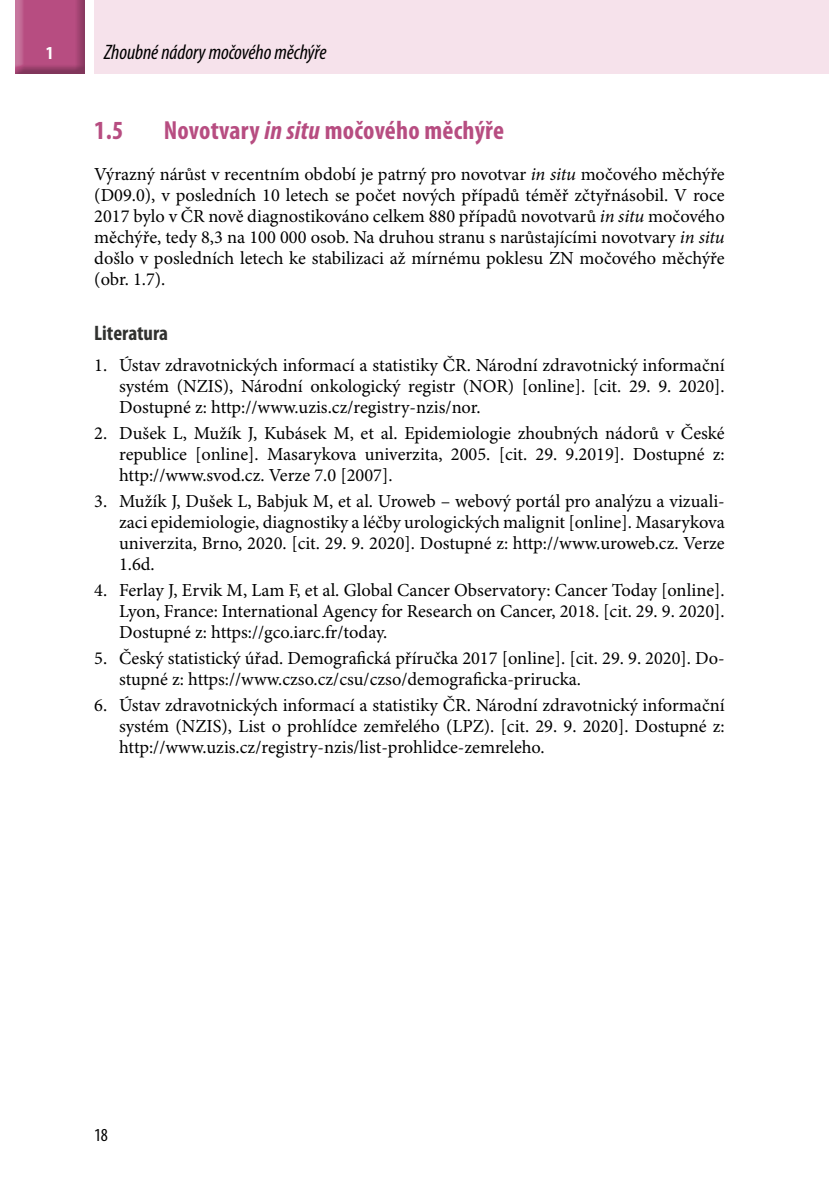
<style>
.page{position:relative;width:829px;height:1191px;background:#fff}
.page>*{position:absolute;margin:0;border:0;box-sizing:border-box;transform-origin:0 0}
._2_Nadpis{font:700 condensed 26.25px "Myriad Pro";letter-spacing:.01em;color:#b74d81}
.t1{font:italic condensed 21px "Myriad Pro";letter-spacing:-.005em;color:#000}
.Titulek_LITERATURA{font:700 condensed 21px "Myriad Pro";color:#30312f}
.Literatura{font:18.38px/21px "Minion Pro";color:#000;text-align:justify}
.ZaklTEXT_1radek{font:18.38px/21px "Minion Pro";color:#000;text-align:justify}
.t2{font:condensed 18.38px "Myriad Pro";color:#000}
.t3{font:700 condensed 18.38px "Myriad Pro";color:#fff}
.s1{font-style:italic}
</style>
<div class="page">
<div style="left:14px;top:0;width:72px;height:77px;background:#000;opacity:.3"></div>
<div style="left:94px;top:0;width:734px;height:74px;background:#f6e2eb"></div>
<p class="t3" style="left:46px;top:42px;width:9px">1</p>
<p class="t1" style="left:104px;top:40px;width:224px">Zhoubné nádory močového měchýře</p>
<p class="_2_Nadpis" style="left:94px;top:114px;width:31px">1.5</p>
<p class="_2_Nadpis" style="left:164px;top:114px;width:342px">Novotvary <span class="s1">in situ</span> močového měchýře</p>
<p class="ZaklTEXT_1radek" style="left:94px;top:164px;width:632px">Výrazný nárůst v recentním období je patrný pro novotvar <span class="s1">in situ</span> močového měchýře (D09.0), v posledních 10 letech se počet nových případů téměř zčtyřnásobil. V roce 2017 bylo v ČR nově diagnostikováno celkem 880 případů novotvarů <span class="s1">in situ</span> močového měchýře, tedy 8,3 na 100 000 osob. Na druhou stranu s narůstajícími novotvary <span class="s1">in situ </span>došlo v posledních letech ke stabilizaci až mírnému poklesu ZN močového měchýře (obr. 1.7).</p>
<p class="Titulek_LITERATURA" style="left:94px;top:320px;width:75px">Literatura</p>
<p class="Literatura" style="left:119px;top:356px;width:607px;text-indent:-25px">1. Ústav zdravotnických informací a statistiky ČR. Národní zdravotnický informační systém (NZIS), Národní onkologický registr (NOR) [online]. [cit. 29. 9. 2020].<br>Dostupné z: http://www.uzis.cz/registry-nzis/nor.</p>
<p class="Literatura" style="left:119px;top:424px;width:607px;text-indent:-25px">2. Dušek L, Mužík J, Kubásek M, et al. Epidemiologie zhoubných nádorů v České republice [online]. Masarykova univerzita, 2005. [cit. 29. 9.2019]. Dostupné z: http://www.svod.cz. Verze 7.0 [2007].</p>
<p class="Literatura" style="left:119px;top:492px;width:607px;text-indent:-25px">3. Mužík J, Dušek L, Babjuk M, et al. Uroweb – webový portál pro analýzu a vizuali&shy;zaci epidemiologie, diagnostiky a léčby urologických malignit [online]. Masarykova univerzita, Brno, 2020. [cit. 29. 9. 2020]. Dostupné z: http://www.uroweb.cz. Verze 1.6d.</p>
<p class="Literatura" style="left:119px;top:580px;width:607px;text-indent:-25px">4. Ferlay J, Ervik M, Lam F, et al. Global Cancer Observatory: Cancer Today [online].<br>Lyon, France: International Agency for Research on Cancer, 2018. [cit. 29. 9. 2020].<br>Dostupné z: https://gco.iarc.fr/today.</p>
<p class="Literatura" style="left:119px;top:648px;width:607px;text-indent:-25px">5. Český statistický úřad. Demografická příručka 2017 [online]. [cit. 29. 9. 2020]. Do&shy;stupné z: https://www.czso.cz/csu/czso/demograficka-prirucka.</p>
<p class="Literatura" style="left:119px;top:695px;width:607px;text-indent:-25px">6. Ústav zdravotnických informací a statistiky ČR. Národní zdravotnický informační systém (NZIS), List o prohlídce zemřelého (LPZ). [cit. 29. 9. 2020]. Dostupné z: http://www.uzis.cz/registry-nzis/list-prohlidce-zemreleho.</p>
<p class="t2" style="left:94px;top:1124px;width:15px">18</p>
</div>
